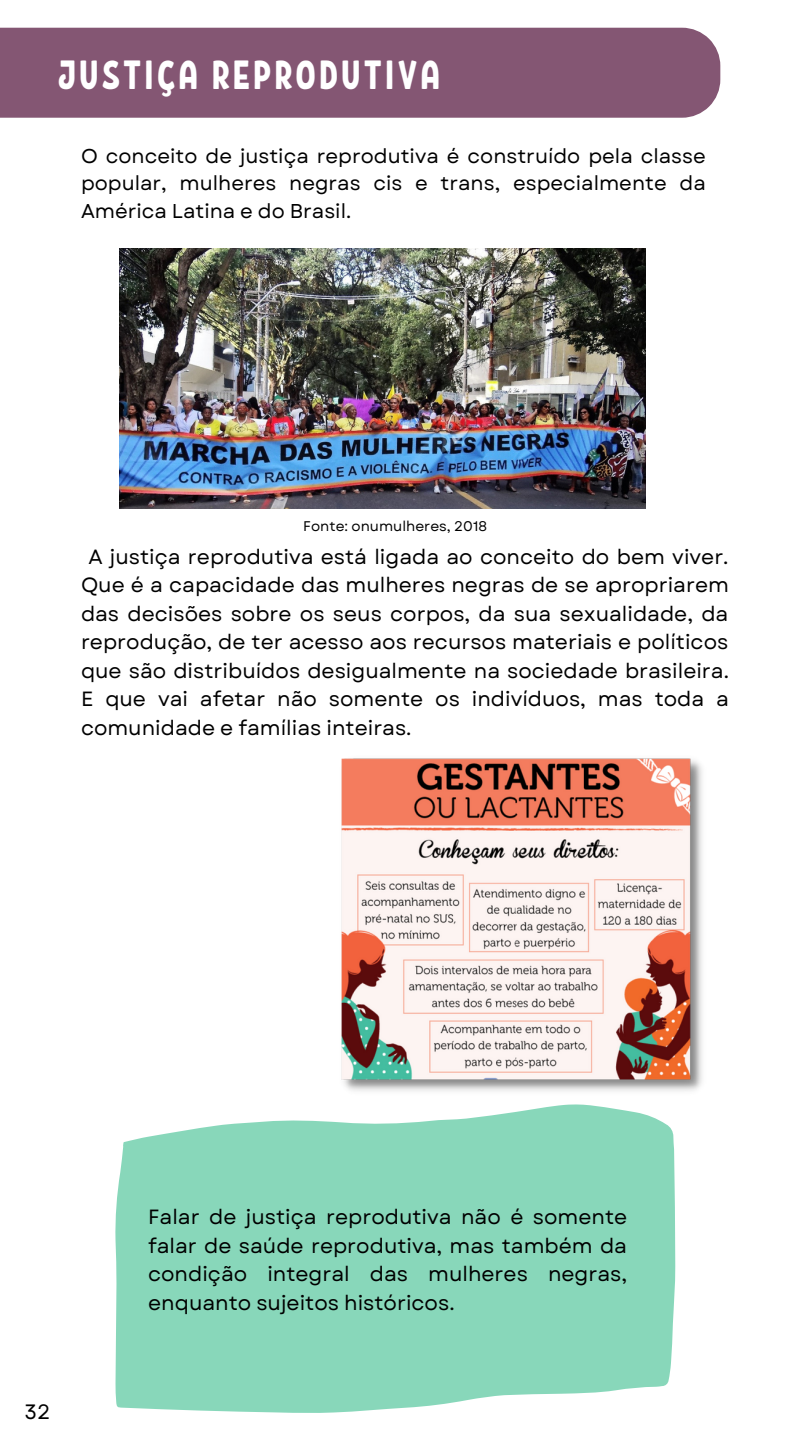
<style>
.page{position:relative;width:810px;height:1440px;background:#fff}
.page>*{position:absolute;margin:0;border:0;box-sizing:border-box;transform-origin:0 0}
.t1{font:40.6px "RF Krabuler";letter-spacing:.06em;color:#fff}
.t2{font:20.8px "Garet";color:#000}
.t3{font:20.6px/28.5px "Garet";color:#000;text-align:justify}
.t4{font:20px/27.8px "Garet";color:#000;text-align:justify}
.t5{font:14px "Garet";color:#000}
</style>
<div class="page">
<div style="left:0;top:28px;width:720px;height:90px;background:#845673"></div>
<img style="left:119px;top:249px;width:527px;height:259px">
<img style="left:341px;top:758px;width:361px;height:333px">
<svg style="left:115px;top:1104px;width:560px;height:309px;background:#92dac0"></svg>
<h1 class="t1" style="left:57px;top:48px;width:384px">JUSTIÇA REPRODUTIVA</h1>
<p class="t4" style="left:81px;top:142px;width:626px">O conceito de justiça reprodutiva é construído pela classe popular, mulheres negras cis e trans, especialmente da América Latina e do Brasil.</p>
<p class="t5" style="left:303px;top:516px;width:185px">Fonte: onumulheres, 2018</p>
<p class="t3" style="left:81px;top:543px;width:650px;text-indent:7px">A justiça reprodutiva está ligada ao conceito do bem viver.<br>Que é a capacidade das mulheres negras de se apropriarem das decisões sobre os seus corpos, da sua sexualidade, da reprodução, de ter acesso aos recursos materiais e políticos que são distribuídos desigualmente na sociedade brasileira.<br>E que vai afetar não somente os indivíduos, mas toda a comunidade e famílias inteiras.</p>
<p class="t2" style="left:24px;top:1397px;width:27px">32</p>
<p class="t3" style="left:148px;top:1203px;width:481px">Falar de justiça reprodutiva não é somente falar de saúde reprodutiva, mas também da condição integral das mulheres negras, enquanto sujeitos históricos.</p>
</div>
